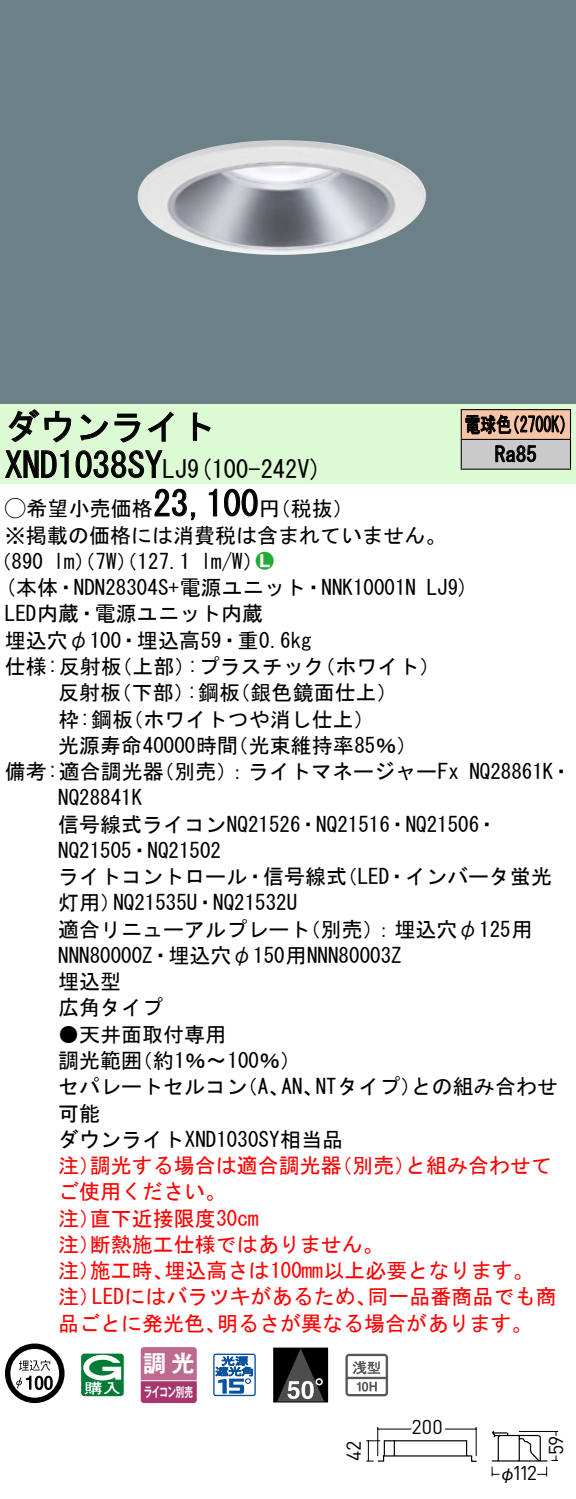
<style>
.page{position:relative;width:576px;height:1499px;background:#fff}
.page>*{position:absolute;margin:0;border:0;box-sizing:border-box;transform-origin:0 0}
.t1{font:35px "MS Gothic";color:#000}
.t2{font:24.5px "MS Gothic";color:#000}
.t3{font:23.1px "Gothic MB101 Pro De Bold 90 pv RKSJ H";color:#fff}
.t4{font:21px/26.2px "MS Gothic";color:#000}
.t5{font:21px/26.2px "MS Gothic";color:#f00}
.t6{font:21px/29.8px "MS Gothic";color:#000;scale:.75 1}
.t7{font:21px "Ford Classification 1";color:#23ac38}
.t8{font:19.95px "DINOT";letter-spacing:-.025em;color:#000}
.t9{font:17.5px "Gothic BBB Pro Medium 90 pv RKSJ H";color:#000}
.t10{font:13.3px "Gothic MB101 Pro De Bold 90 pv RKSJ H";letter-spacing:-.05em;color:#fff;scale:.65 1}
.s1{font-size:24.5px}
.s2{font-family:"Ford Classification 1"}
.s3{color:#fff}
</style>
<div class="page">
<div style="left:0;top:0;width:575px;height:404px;background:#6c8087"></div>
<img style="left:137px;top:140px;width:289px;height:115px">
<div style="left:0;top:404px;width:575px;height:79px;background:#dcfad4"></div>
<svg style="left:8px;top:409px;width:64px;height:34px"></svg>
<svg style="left:80px;top:413px;width:60px;height:30px"></svg>
<svg style="left:147px;top:411px;width:26px;height:31px"></svg>
<svg style="left:192px;top:412px;width:19px;height:29px"></svg>
<svg style="left:5px;top:450px;width:64px;height:28px"></svg>
<svg style="left:75px;top:450px;width:88px;height:28px"></svg>
<svg style="left:154px;top:488px;width:42px;height:32px"></svg>
<svg style="left:208px;top:488px;width:9px;height:29px"></svg>
<svg style="left:224px;top:488px;width:34px;height:29px"></svg>
<svg style="left:5px;top:1343px;width:59px;height:59px"></svg>
<svg style="left:44px;top:1375px;width:9px;height:14px"></svg>
<svg style="left:81px;top:1353px;width:43px;height:42px"></svg>
<svg style="left:140px;top:1347px;width:56px;height:55px;background:#b55884"></svg>
<hr style="left:141px;top:1379px;width:55px;height:2px;background:#fff">
<svg style="left:213px;top:1353px;width:43px;height:42px"></svg>
<div style="left:273px;top:1347px;width:54px;height:54px;background:#000"></div>
<svg style="left:278px;top:1349px;width:46px;height:51px"></svg>
<div style="left:273px;top:1347px;width:55px;height:55px;border:1px solid #000"></div>
<svg style="left:345px;top:1353px;width:43px;height:43px"></svg>
<div style="left:461px;top:409px;width:109px;height:30px;background:#f7c4a7"></div>
<div style="left:461px;top:439px;width:109px;height:30px;background:#cacaca"></div>
<hr style="left:460px;top:409px;width:110px;height:1px;background:#000">
<hr style="left:569px;top:410px;width:2px;height:29px;background:#000">
<hr style="left:460px;top:439px;width:110px;height:1px;background:#000">
<hr style="left:569px;top:440px;width:2px;height:28px;background:#000">
<hr style="left:460px;top:468px;width:110px;height:2px;background:#000">
<svg style="left:460px;top:410px;width:104px;height:58px"></svg>
<svg style="left:491px;top:1430px;width:68px;height:47px"></svg>
<svg style="left:366px;top:1427px;width:111px;height:35px"></svg>
<h1 class="t1" style="left:5px;top:409px;width:212px">ダウンライト</h1>
<p class="t2" style="left:187px;top:456px;width:136px">(9 100-242 (V</p>
<h1 class="t1" style="left:5px;top:447px;width:184px">XND1038SY<span class="s1">LJ</span></h1>
<h1 class="t1" style="left:153px;top:486px;width:106px">23,100</h1>
<p class="t4" style="left:5px;top:495px;width:442px"><span class="s2">A</span>希望小売価格<br>※掲載の価格には消費税は含まれていません。</p>
<p class="t7" style="left:256px;top:550px;width:19px">2<span class="s3">7</span></p>
<p class="t4" style="left:259px;top:495px;width:96px">（円税抜(</p>
<p class="t4" style="left:201px;top:548px;width:64px">l m (W/</p>
<p class="t4" style="left:-9px;top:548px;width:54px">（890</p>
<p class="t4" style="left:54px;top:548px;width:138px">lm）（ ）（W 7 127.1</p>
<p class="t6" style="left:494px;top:409px;width:57px;text-indent:-30px">電球色<br>Ra85</p>
<p class="t6" style="left:504px;top:409px;width:96px">（2700 (K</p>
<p class="t4" style="left:5px;top:574px;width:412px">(本体・NDN28304 +S 電源ユニット・NNK10001N</p>
<p class="t4" style="left:5px;top:600px;width:259px">LED内蔵・電源ユニット内蔵</p>
<p class="t4" style="left:5px;top:627px;width:308px">埋込穴φ100・埋込高59・重0.6kg</p>
<p class="t4" style="left:314px;top:653px;width:127px">（ホワイト(</p>
<p class="t4" style="left:426px;top:574px;width:44px">LJ (9</p>
<p class="t4" style="left:187px;top:653px;width:139px">:プラスチック</p>
<p class="t4" style="left:5px;top:653px;width:118px">仕様:反射板</p>
<p class="t4" style="left:111px;top:653px;width:85px">（上部）</p>
<p class="t4" style="left:58px;top:679px;width:65px">反射板</p>
<p class="t4" style="left:111px;top:679px;width:85px">（下部）</p>
<p class="t4" style="left:229px;top:679px;width:170px">（銀色鏡面仕上(</p>
<p class="t4" style="left:187px;top:679px;width:55px">:鋼板</p>
<p class="t4" style="left:58px;top:705px;width:76px">枠:鋼板</p>
<p class="t4" style="left:122px;top:705px;width:254px">（ホワイトつや消し仕上(</p>
<p class="t4" style="left:58px;top:732px;width:181px">光源寿命40000時間</p>
<p class="t4" style="left:227px;top:732px;width:191px">（光束維持率85％(</p>
<p class="t4" style="left:153px;top:758px;width:307px">（別売：）ライトマネージャーFx</p>
<p class="t4" style="left:5px;top:758px;width:160px">備考:適合調光器</p>
<p class="t4" style="left:58px;top:784px;width:85px">NQ28841K</p>
<p class="t4" style="left:58px;top:810px;width:441px">信号線式ライコンNQ21526・NQ21516・NQ21506・</p>
<p class="t4" style="left:58px;top:837px;width:164px">NQ21505・NQ21502</p>
<p class="t4" style="left:336px;top:863px;width:217px">（LED・インバータ蛍光</p>
<p class="t4" style="left:469px;top:758px;width:104px">NQ28861 ・K</p>
<p class="t4" style="left:58px;top:863px;width:290px;text-align:center">ライトコントロール・信号線式<br>NQ21535 ・U NQ21532U</p>
<p class="t4" style="left:58px;top:889px;width:64px">灯用）</p>
<p class="t4" style="left:58px;top:915px;width:345px">適合リニューアルプレート<br>NNN80000 ・Z 埋込穴φ150用NNN80003Z埋込型<br>広角タイプ</p>
<p class="t4" style="left:132px;top:1020px;width:171px;text-indent:-73px">●天井面取付専用<br>（約1％〜100％(</p>
<p class="t4" style="left:300px;top:915px;width:234px">（別売：）埋込穴φ125用</p>
<p class="t4" style="left:58px;top:1047px;width:85px">調光範囲</p>
<p class="t4" style="left:315px;top:1073px;width:107px">NTタイプ）</p>
<p class="t4" style="left:411px;top:1073px;width:148px">との組み合わせ</p>
<p class="t4" style="left:58px;top:1073px;width:286px">セパレートセルコン<br>可能<br>ダウンライトXND1030SY相当品</p>
<p class="t4" style="left:237px;top:1073px;width:54px">（、A</p>
<p class="t4" style="left:281px;top:1073px;width:43px">AN、</p>
<p class="t5" style="left:90px;top:1152px;width:253px">調光する場合は適合調光器</p>
<p class="t5" style="left:331px;top:1152px;width:85px">（別売）</p>
<p class="t5" style="left:405px;top:1152px;width:148px">と組み合わせて</p>
<p class="t5" style="left:58px;top:1152px;width:43px">注）</p>
<p class="t5" style="left:58px;top:1178px;width:169px">ご使用ください。</p>
<p class="t5" style="left:90px;top:1204px;width:170px">直下近接限度30cm</p>
<p class="t5" style="left:90px;top:1204px;width:295px;text-indent:-32px">注）<br>断熱施工仕様ではありません。</p>
<p class="t5" style="left:58px;top:1230px;width:43px">注）</p>
<p class="t5" style="left:164px;top:1257px;width:370px">埋込高さは100mm以上必要となります。</p>
<p class="t5" style="left:90px;top:1257px;width:85px">施工時、</p>
<p class="t5" style="left:58px;top:1257px;width:43px">注）</p>
<p class="t5" style="left:92px;top:1283px;width:286px">LEDにはバラツキがあるため、</p>
<p class="t5" style="left:367px;top:1283px;width:190px">同一品番商品でも商</p>
<p class="t5" style="left:58px;top:1283px;width:43px">注）</p>
<p class="t5" style="left:58px;top:1309px;width:169px">品ごとに発光色、</p>
<p class="t5" style="left:217px;top:1309px;width:317px">明るさが異なる場合があります。</p>
<p class="t3" style="left:143px;top:1344px;width:53px">調光</p>
<p class="t10" style="left:144px;top:1380px;width:77px">ライコン別売</p>
<p class="t8" style="left:340px;top:1460px;width:22px;rotate:-90deg">42</p>
<p class="t8" style="left:411px;top:1413px;width:33px">200</p>
<p class="t8" style="left:512px;top:1458px;width:27px">112</p>
<p class="t9" style="left:498px;top:1458px;width:19px">φ</p>
<p class="t8" style="left:542px;top:1455px;width:21px;rotate:-90deg">59</p>
</div>
